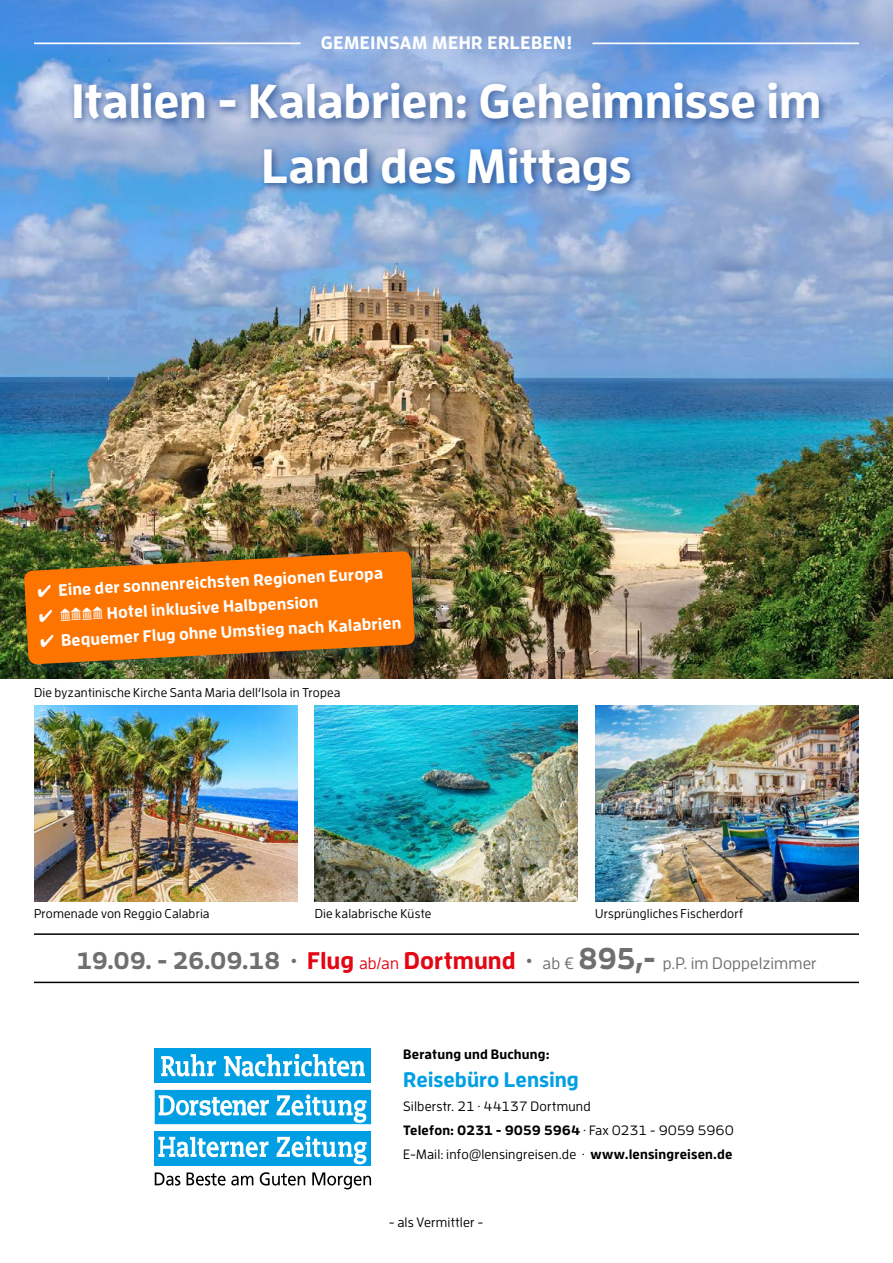
<style>
.page{position:relative;width:893px;height:1263px;background:#fff}
.page>*{position:absolute;margin:0;border:0;box-sizing:border-box;transform-origin:0 0}
.t1{font:700 48px/64.5px "Enzo OT";letter-spacing:-.005em;color:#fff;text-align:center}
.t2{font:700 21px "Enzo OT";color:#009fe3}
.t3{font:700 18px "Enzo OT";letter-spacing:.03em;color:#fff}
.t4{font:700 16.5px "Enzo OT";color:#fff}
.t5{font:500 16.5px "Enzo OT";letter-spacing:.005em;color:#706f6f}
.t6{font:500 13.5px/24px "Enzo OT";letter-spacing:.01em;color:#000}
.t7{font:700 13.5px "Enzo OT";letter-spacing:.015em;color:#000}
.t8{font:500 12.75px "Enzo OT";letter-spacing:.015em;color:#000}
.s1{font-family:"Globalis SZ";font-weight:400}
.s2{font-weight:700;font-size:24px}
.s3{font-weight:700;font-size:24px;color:#e30613}
.s4{color:#e30613}
.s5{font-weight:700;font-size:30px}
.s6{font-weight:700}
</style>
<div class="page">
<img style="left:0;top:0;width:893px;height:678px">
<hr style="left:34px;top:43px;width:266px;height:1px;background:#fff">
<hr style="left:592px;top:43px;width:267px;height:1px;background:#fff">
<div style="left:69px;top:79px;width:761px;height:123px;background:#184287;opacity:.75"></div>
<div style="left:19px;top:546px;width:409px;height:132px;background:#184287;opacity:.25"></div>
<svg style="left:24px;top:551px;width:391px;height:113px;background:#dc6d08"></svg>
<img style="left:34px;top:706px;width:264px;height:195px">
<img style="left:595px;top:706px;width:264px;height:195px">
<img style="left:314px;top:706px;width:264px;height:195px">
<hr style="left:34px;top:933px;width:825px;height:2px;background:#000">
<hr style="left:34px;top:982px;width:825px;height:1px;background:#000">
<div style="left:155px;top:1090px;width:216px;height:34px;background:#009fe3"></div>
<svg style="left:277px;top:1094px;width:90px;height:29px"></svg>
<svg style="left:159px;top:1095px;width:110px;height:21px"></svg>
<div style="left:155px;top:1049px;width:216px;height:34px;background:#009fe3"></div>
<svg style="left:161px;top:1054px;width:55px;height:22px"></svg>
<svg style="left:224px;top:1054px;width:141px;height:22px"></svg>
<svg style="left:155px;top:1172px;width:25px;height:13px"></svg>
<svg style="left:187px;top:1172px;width:66px;height:13px"></svg>
<svg style="left:260px;top:1172px;width:45px;height:13px"></svg>
<svg style="left:312px;top:1172px;width:59px;height:17px"></svg>
<div style="left:155px;top:1131px;width:216px;height:35px;background:#009fe3"></div>
<svg style="left:277px;top:1136px;width:90px;height:28px"></svg>
<svg style="left:158px;top:1137px;width:110px;height:20px"></svg>
<h3 class="t3" style="left:321px;top:31px;width:253px">GEMEINSAM MEHR ERLEBEN!</h3>
<h1 class="t1" style="left:71px;top:68px;width:751px">Italien - Kalabrien: Geheimnisse im<br>Land des Mittags</h1>
<p class="t4" style="left:37px;top:581px;width:347px;rotate:-3deg">✔ Eine der sonnenreichsten Regionen Europa</p>
<p class="t4" style="left:38px;top:606px;width:281px;rotate:-3deg">✔ <span class="s1">HHHH</span> Hotel inklusive Halbpension</p>
<p class="t4" style="left:40px;top:631px;width:363px;rotate:-3deg">✔ Bequemer Flug ohne Umstieg nach Kalabrien</p>
<p class="t8" style="left:34px;top:685px;width:308px">Die byzantinische Kirche Santa Maria dell‘Isola in Tropea</p>
<p class="t8" style="left:34px;top:906px;width:177px">Promenade von Reggio Calabria</p>
<p class="t8" style="left:315px;top:906px;width:118px">Die kalabrische Küste</p>
<p class="t8" style="left:595px;top:906px;width:149px">Ursprüngliches Fischerdorf</p>
<p class="t5" style="left:76px;top:953px;width:742px"><span class="s2">19.09. - 26.09.18 ·</span> <span class="s3">Flug</span> <span class="s4">ab/an</span> <span class="s3">Dortmund</span> <span class="s2">·</span> ab € <span class="s5">895,-</span> p.P. im Doppelzimmer</p>
<p class="t7" style="left:403px;top:1045px;width:148px">Beratung und Buchung:</p>
<h2 class="t2" style="left:403px;top:1066px;width:177px">Reisebüro Lensing</h2>
<p class="t6" style="left:403px;top:1094px;width:332px">Silberstr. 21 · 44137 Dortmund<br><span class="s6">Telefon: 0231 - 9059 5964</span> · Fax 0231 - 9059 5960<br>E-Mail: info@lensingreisen.de · <span class="s6">www.lensingreisen.de</span></p>
<p class="t6" style="left:389px;top:1210px;width:96px">- als Vermittler -</p>
</div>
